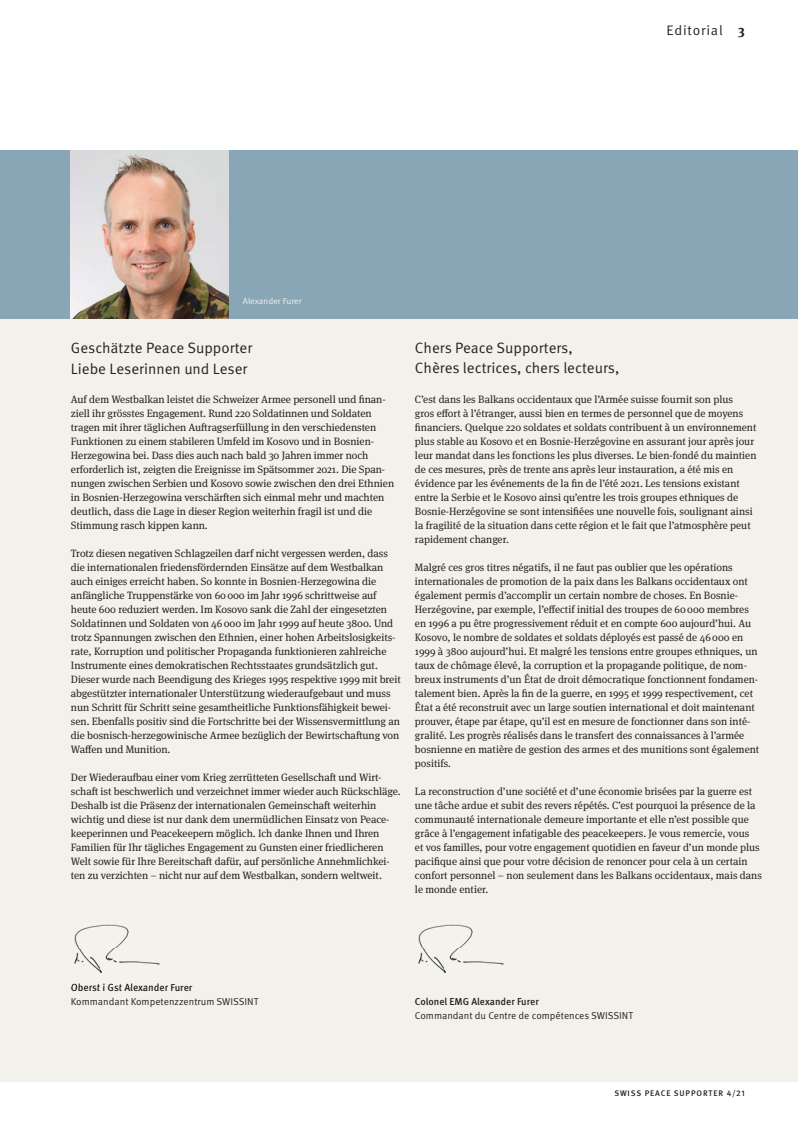
<style>
.page{position:relative;width:798px;height:1127px;background:#fff}
.page>*{position:absolute;margin:0;border:0;box-sizing:border-box;transform-origin:0 0}
.t1{font:15px/20.6px "Meta Pro";color:#29211a}
.t2{font:13.75px "Meta Pro";letter-spacing:.06em;color:#29211a}
.t3{font:10.62px/14px "Meta Serif OT";letter-spacing:-.005em;color:#29211a}
.t4{font:10px "Meta Pro";color:#29211a}
.t5{font:500 10px "Meta Pro";color:#29211a}
.t6{font:8.75px "Meta Pro";letter-spacing:-.005em;color:#f2f1eb}
.t7{font:500 8.12px "Meta Pro";letter-spacing:.11em;color:#29211a}
.s1{font-family:"Meta Serif OT";font-weight:700}
</style>
<div class="page">
<div style="left:0;top:175px;width:797px;height:907px;background:#f2f1eb"></div>
<div style="left:0;top:151px;width:797px;height:168px;background:#88a6b6"></div>
<img style="left:71px;top:151px;width:158px;height:168px">
<img style="left:74px;top:924px;width:55px;height:25px">
<img style="left:74px;top:949px;width:26px;height:23px">
<img style="left:100px;top:949px;width:60px;height:24px">
<img style="left:71px;top:983px;width:98px;height:3px">
<img style="left:418px;top:924px;width:86px;height:49px">
<p class="t2" style="left:666px;top:22px;width:80px">Editorial <span class="s1">3</span></p>
<p class="t6" style="left:243px;top:296px;width:60px">Alexander Furer</p>
<h1 class="t1" style="left:71px;top:337px;width:183px">Geschätzte Peace Supporter<br>Liebe Leserinnen und Leser</h1>
<p class="t3" style="left:71px;top:392px;width:324px">Auf dem Westbalkan leistet die Schweizer Armee personell und finan&shy;ziell ihr grösstes Engagement. Rund 220 Soldatinnen und Soldaten tragen mit ihrer täglichen Auftragserfüllung in den verschiedensten Funktionen zu einem stabileren Umfeld im Kosovo und in Bosnien-Herzegowina bei. Dass dies auch nach bald 30 Jahren immer noch erforderlich ist, zeigten die Ereignisse im Spätsommer 2021. Die Span&shy;nungen zwischen Serbien und Kosovo sowie zwischen den drei Ethnien in Bosnien-Herzegowina verschärften sich einmal mehr und machten deutlich, dass die Lage in dieser Region weiterhin fragil ist und die Stimmung rasch kippen kann.</p>
<p class="t3" style="left:71px;top:546px;width:331px">Trotz diesen negativen Schlagzeilen darf nicht vergessen werden, dass die internationalen friedensfördernden Einsätze auf dem Westbalkan auch einiges erreicht haben. So konnte in Bosnien-Herzegowina die anfängliche Truppenstärke von 60 000 im Jahr 1996 schrittweise auf heute 600 reduziert werden. Im Kosovo sank die Zahl der eingesetzten Soldatinnen und Soldaten von 46 000 im Jahr 1999 auf heute 3800. Und trotz Spannungen zwischen den Ethnien, einer hohen Arbeitslosigkeits&shy;rate, Korruption und politischer Propaganda funktionieren zahlreiche Instrumente eines demokratischen Rechtsstaates grundsätzlich gut.<br>Dieser wurde nach Beendigung des Krieges 1995 respektive 1999 mit breit abgestützter internationaler Unterstützung wiederaufgebaut und muss nun Schritt für Schritt seine gesamtheitliche Funktionsfähigkeit bewei&shy;sen. Ebenfalls positiv sind die Fortschritte bei der Wissensvermittlung an die bosnisch-herzegowinische Armee bezüglich der Bewirtschaftung von Waffen und Munition.</p>
<p class="t3" style="left:71px;top:770px;width:331px">Der Wiederaufbau einer vom Krieg zerrütteten Gesellschaft und Wirt&shy;schaft ist beschwerlich und verzeichnet immer wieder auch Rückschläge.<br>Deshalb ist die Präsenz der internationalen Gemeinschaft weiterhin wichtig und diese ist nur dank dem unermüdlichen Einsatz von Peace&shy;keeperinnen und Peacekeepern möglich. Ich danke Ihnen und Ihren Familien für Ihr tägliches Engagement zu Gunsten einer friedlicheren Welt sowie für Ihre Bereitschaft dafür, auf persönliche Annehmlichkei&shy;ten zu verzichten – nicht nur auf dem Westbalkan, sondern weltweit.</p>
<h1 class="t1" style="left:415px;top:338px;width:206px;line-height:20px">Chers Peace Supporters,<br>Chères lectrices, chers lecteurs,</h1>
<p class="t3" style="left:415px;top:392px;width:343px">C’est dans les Balkans occidentaux que l’Armée suisse fournit son plus<br>gros effort à l’étranger, aussi bien en termes de personnel que de moyens financiers. Quelque 220 soldates et soldats contribuent à un environnement plus stable au Kosovo et en Bosnie-Herzégovine en assurant jour après jour leur mandat dans les fonctions les plus diverses. Le bien-fondé du maintien de ces mesures, près de trente ans après leur instauration, a été mis en évidence par les événements de la fin de l’été 2021. Les tensions existant entre la Serbie et le Kosovo ainsi qu’entre les trois groupes ethniques de Bosnie-Herzégovine se sont intensifiées une nouvelle fois, soulignant ainsi la fragilité de la situation dans cette région et le fait que l’atmosphère peut rapidement changer.</p>
<p class="t3" style="left:415px;top:560px;width:346px">Malgré ces gros titres négatifs, il ne faut pas oublier que les opérations internationales de promotion de la paix dans les Balkans occidentaux ont également permis d’accomplir un certain nombre de choses. En Bosnie-Herzégovine, par exemple, l’effectif initial des troupes de 60 000 membres en 1996 a pu être progressivement réduit et en compte 600 aujourd’hui. Au Kosovo, le nombre de soldates et soldats déployés est passé de 46 000 en 1999 à 3800 aujourd’hui. Et malgré les tensions entre groupes ethniques, un taux de chômage élevé, la corruption et la propagande politique, de nom&shy;breux instruments d’un État de droit démocratique fonctionnent fondamen&shy;talement bien. Après la fin de la guerre, en 1995 et 1999 respectivement, cet État a été reconstruit avec un large soutien international et doit maintenant prouver, étape par étape, qu’il est en mesure de fonctionner dans son inté&shy;gralité. Les progrès réalisés dans le transfert des connaissances à l’armée bosnienne en matière de gestion des armes et des munitions sont également positifs.</p>
<p class="t3" style="left:415px;top:784px;width:348px">La reconstruction d’une société et d’une économie brisées par la guerre est une tâche ardue et subit des revers répétés. C’est pourquoi la présence de la communauté internationale demeure importante et elle n’est possible que grâce à l’engagement infatigable des peacekeepers. Je vous remercie, vous<br>et vos familles, pour votre engagement quotidien en faveur d’un monde plus pacifique ainsi que pour votre décision de renoncer pour cela à un certain confort personnel – non seulement dans les Balkans occidentaux, mais dans le monde entier.</p>
<p class="t5" style="left:71px;top:981px;width:123px">Oberst i Gst Alexander Furer</p>
<p class="t4" style="left:71px;top:995px;width:189px">Kommandant Kompetenzzentrum SWISSINT</p>
<p class="t5" style="left:415px;top:995px;width:125px">Colonel EMG Alexander Furer</p>
<p class="t4" style="left:415px;top:1009px;width:219px">Commandant du Centre de compétences SWISSINT</p>
<p class="t7" style="left:614px;top:1088px;width:132px">SWISS PEACE SUPPORTER 4/21</p>
</div>
